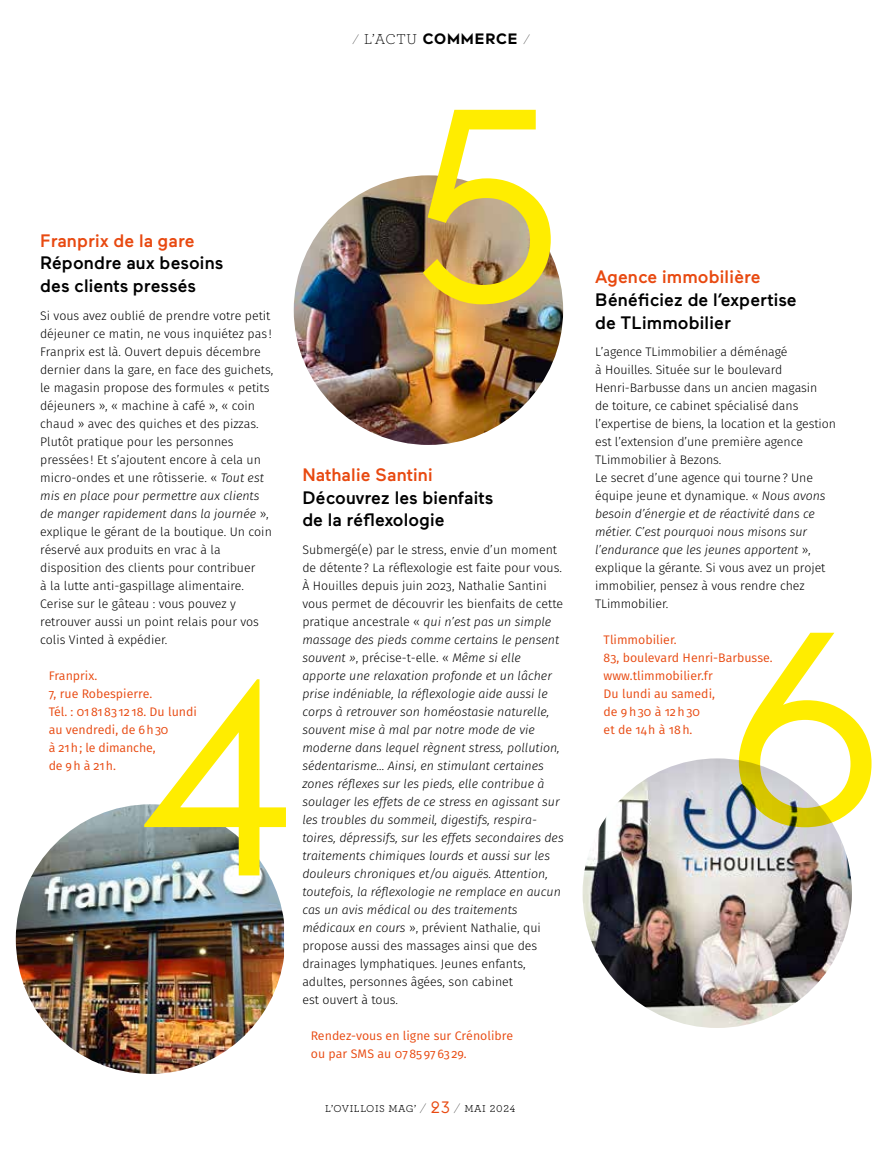
<style>
.page{position:relative;width:893px;height:1149px;background:#fff}
.page>*{position:absolute;margin:0;border:0;box-sizing:border-box;transform-origin:0 0}
.t1{font:500 18px/22.5px "Maax";letter-spacing:.005em;color:#000}
.t2{font:500 18px "Maax";letter-spacing:.005em;color:#e84910}
.t3{font:700 15px "Maax";letter-spacing:.05em;color:#000}
.t4{font:300 12.3px/18px "Fira Sans";letter-spacing:-.005em;color:#000}
.t5{font:italic 300 12.3px/18px "Fira Sans";color:#000}
.t6{font:12.3px/18px "Fira Sans";color:#e84910}
.t7{font:10.5px "Archer";letter-spacing:.05em;color:#000}
.s1{font-family:"Archer";font-weight:200}
.s2{font-family:"Archer";font-weight:300}
.s3{font-style:italic}
.s4{font-style:normal}
.s5{font-weight:200;font-size:15px}
.s6{font-family:"Maax";font-size:16.5px;color:#e84910}
</style>
<div class="page">
<img style="left:294px;top:175px;width:269px;height:270px;border-radius:135px">
<img style="left:16px;top:804px;width:268px;height:269px">
<img style="left:583px;top:758px;width:269px;height:269px;border-radius:135px">
<svg style="left:144px;top:679px;width:142px;height:196px"></svg>
<svg style="left:423px;top:110px;width:128px;height:194px"></svg>
<svg style="left:739px;top:632px;width:132px;height:195px"></svg>
<p class="t3" style="left:352px;top:31px;width:180px"><span class="s1">⁄</span> <span class="s2">L’ACTU</span> COMMERCE <span class="s1">⁄</span></p>
<h1 class="t2" style="left:40px;top:231px;width:156px">Franprix de la gare</h1>
<h1 class="t1" style="left:40px;top:252px;width:185px">Répondre aux besoins des clients pressés</h1>
<p class="t4" style="left:40px;top:306px;width:235px">Si vous avez oublié de prendre votre petit déjeuner ce matin, ne vous inquiétez pas !<br>Franprix est là. Ouvert depuis décembre dernier dans la gare, en face des guichets, le magasin propose des formules « petits déjeuners », « machine à café », « coin chaud » avec des quiches et des pizzas.<br>Plutôt pratique pour les personnes pressées ! Et s’ajoutent encore à cela un micro-ondes et une rôtisserie. « <span class="s3">Tout est mis en place pour permettre aux clients de manger rapidement dans la journée</span> », explique le gérant de la boutique. Un coin réservé aux produits en vrac à la disposition des clients pour contribuer<br>à la lutte anti-gaspillage alimentaire.<br>Cerise sur le gâteau : vous pouvez y retrouver aussi un point relais pour vos colis Vinted à expédier.</p>
<p class="t6" style="left:49px;top:666px;width:150px">Franprix.<br>7, rue Robespierre.<br>Tél. : 018183 12 18. Du lundi au vendredi, de 6h30<br>à 21h; le dimanche,<br>de 9h à 21h.</p>
<h1 class="t2" style="left:302px;top:465px;width:132px">Nathalie Santini</h1>
<h1 class="t1" style="left:302px;top:486px;width:192px">Découvrez les bienfaits de la réflexologie</h1>
<p class="t5" style="left:302px;top:540px;width:263px"><span class="s4">Submergé(e) par le stress, envie d’un moment de détente? La réflexologie est faite pour vous.<br>À Houilles depuis juin 2023, Nathalie Santini vous permet de découvrir les bienfaits de cette pratique ancestrale «</span> qui n’est pas un simple massage des pieds comme certains le pensent souvent »<span class="s4">, précise-t-elle. «</span> Même si elle apporte une relaxation profonde et un lâcher prise indéniable, la réflexologie aide aussi le corps à retrouver son homéostasie naturelle, souvent mise à mal par notre mode de vie moderne dans lequel règnent stress, pollution, sédentarisme… Ainsi, en stimulant certaines zones réflexes sur les pieds, elle contribue à soulager les effets de ce stress en agissant sur les troubles du sommeil, digestifs, respira&shy;toires, dépressifs, sur les effets secondaires des traitements chimiques lourds et aussi sur les douleurs chroniques et/ou aiguës. Attention, toutefois, la réflexologie ne remplace en aucun cas un avis médical ou des traitements médicaux en cours <span class="s4">», prévient Nathalie, qui propose aussi des massages ainsi que des drainages lymphatiques. Jeunes enfants, adultes, personnes âgées, son cabinet<br>est ouvert à tous.</span></p>
<p class="t6" style="left:311px;top:1026px;width:204px">Rendez-vous en ligne sur Crénolibre ou par SMS au 07859763 29.</p>
<p class="t7" style="left:325px;top:1100px;width:192px">L’OVILLOIS MAG’ <span class="s5">⁄</span> <span class="s6">23</span> <span class="s5">⁄</span> MAI 2024</p>
<h1 class="t2" style="left:595px;top:267px;width:167px">Agence immobilière</h1>
<h1 class="t1" style="left:595px;top:288px;width:203px">Bénéficiez de l’expertise de TLimmobilier</h1>
<p class="t4" style="left:595px;top:342px;width:242px">L’agence TLimmobilier a déménagé<br>à Houilles. Située sur le boulevard Henri-Barbusse dans un ancien magasin<br>de toiture, ce cabinet spécialisé dans l’expertise de biens, la location et la gestion est l’extension d’une première agence TLimmobilier à Bezons.<br>Le secret d’une agence qui tourne? Une équipe jeune et dynamique. « <span class="s3">Nous avons besoin d’énergie et de réactivité dans ce métier. C’est pourquoi nous misons sur l’endurance que les jeunes apportent</span> », explique la gérante. Si vous avez un projet immobilier, pensez à vous rendre chez TLimmobilier.</p>
<p class="t6" style="left:604px;top:630px;width:171px">Tlimmobilier.<br>83, boulevard Henri-Barbusse. www.tlimmobilier.fr<br>Du lundi au samedi,<br>de 9h30 à 12h30<br>et de 14h à 18h.</p>
</div>
